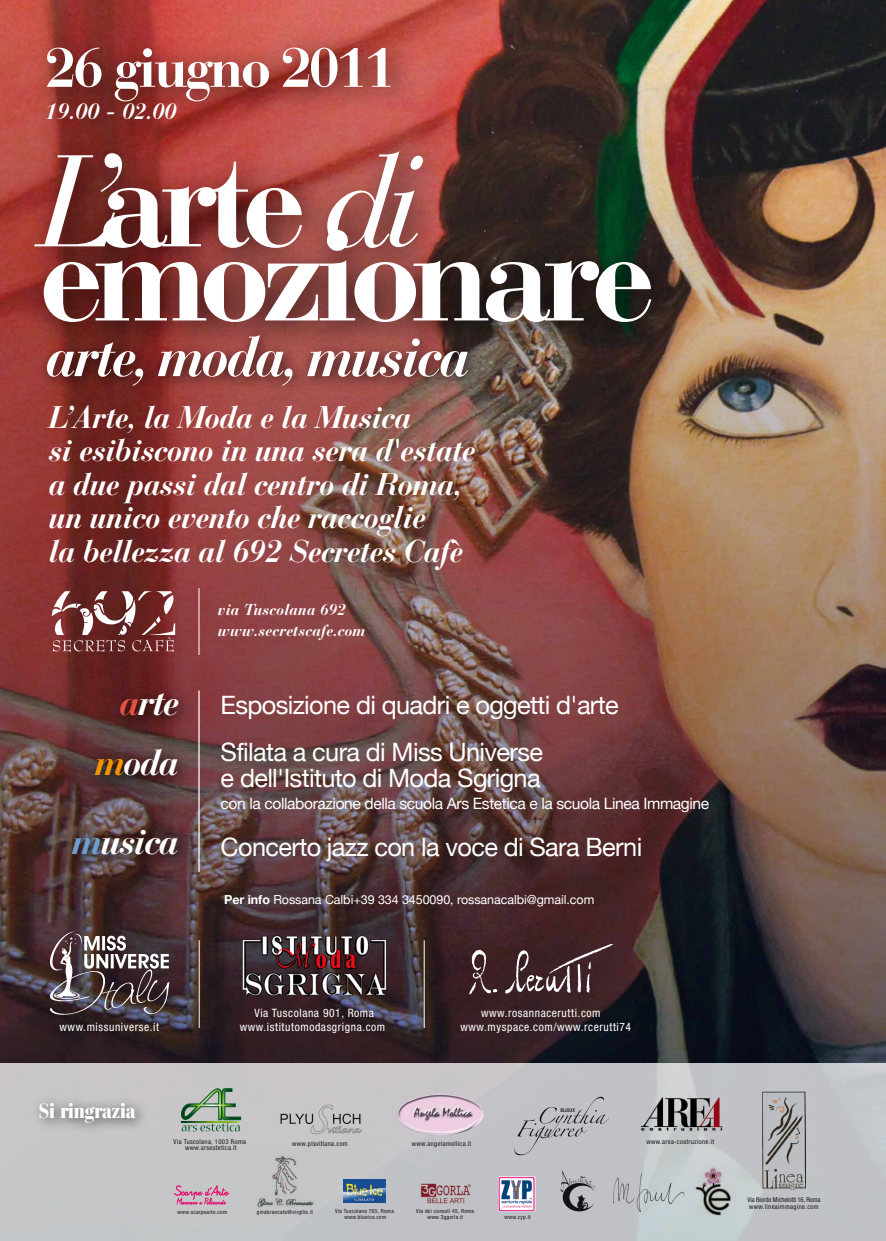
<style>
.page{position:relative;width:886px;height:1241px;background:#fff}
.page>*{position:absolute;margin:0;border:0;box-sizing:border-box;transform-origin:0 0}
.t1{font:700 129.25px "Bauer Bodoni";letter-spacing:-.075em;color:#fff}
.t2{font:129.25px "Bauer Bodoni Italic Os F";color:#fff}
.t3{font:56.06px "Bauer Bodoni Bold Italic Os F";letter-spacing:-.05em;color:#fff}
.t4{font:700 55.06px "Bauer Bodoni";letter-spacing:-.05em;color:#fff}
.t5{font:36.06px/59.8px "Bauer Bodoni Bold Italic Os F";letter-spacing:-.05em;color:#fff;text-align:right}
.t6{font:italic 700 31.12px/33.4px "Bauer Bodoni";letter-spacing:-.025em;color:#fff}
.t7{font:25.31px/46.6px "Helvetica Neue";letter-spacing:-.025em;color:#fff}
.t8{font:italic 700 22.19px "Bauer Bodoni";letter-spacing:-.01em;color:#fff}
.t9{font:900 condensed 20.75px "Bauer Bodoni";color:#fff}
.t10{font:italic 700 15.69px/20.5px "Bauer Bodoni";color:#fff}
.t11{font:15.62px "Helvetica Neue";letter-spacing:-.025em;color:#fff}
.t12{font:12.5px "Helvetica Neue";letter-spacing:-.005em;color:#fff}
.t13{font:condensed 11.56px/14.2px "Helvetica Neue";letter-spacing:.05em;color:#fff}
.t14{font:condensed 6.69px/6.7px "Helvetica Neue";letter-spacing:.05em;color:#1a171c;text-align:center}
.t15{font:condensed 6.69px/6.7px "Helvetica Neue";letter-spacing:-.015em;color:#1a171c}
.t16{font:condensed 5.75px "Helvetica Neue";letter-spacing:.05em;color:#1a171c}
.t17{font:condensed 5.69px/6.4px "Helvetica Neue";letter-spacing:.05em;color:#1a171c;text-align:center}
.t18{font:500 condensed 5.19px "Helvetica Neue";color:#1a171c}
.s1{font-family:"Bauer Bodoni";font-weight:700}
.s2{color:#e85245}
.s3{color:#f39400}
.s4{color:#6f9ed0}
.s5{font-weight:700}
</style>
<div class="page">
<img style="left:0;top:0;width:886px;height:1063px">
<div style="left:0;top:1063px;width:886px;height:177px;background:#c3c5c7"></div>
<img style="left:17px;top:11px;width:414px;height:93px">
<svg style="left:469px;top:943px;width:144px;height:51px;background:#563d41"></svg>
<img style="left:3px;top:104px;width:692px;height:295px">
<img style="left:32px;top:314px;width:468px;height:97px">
<img style="left:261px;top:935px;width:122px;height:51px">
<hr style="left:199px;top:940px;width:1px;height:87px;background:#fff">
<hr style="left:424px;top:940px;width:1px;height:87px;background:#fff">
<img style="left:50px;top:931px;width:119px;height:83px">
<img style="left:280px;top:1104px;width:82px;height:31px">
<img style="left:397px;top:1093px;width:87px;height:42px">
<img style="left:640px;top:1095px;width:83px;height:36px">
<img style="left:763px;top:1091px;width:42px;height:98px">
<svg style="left:514px;top:1096px;width:95px;height:58px"></svg>
<svg style="left:181px;top:1088px;width:60px;height:43px"></svg>
<svg style="left:181px;top:1121px;width:60px;height:1px"></svg>
<img style="left:560px;top:1170px;width:29px;height:42px">
<img style="left:589px;top:1166px;width:102px;height:52px">
<img style="left:691px;top:1163px;width:44px;height:55px">
<img style="left:498px;top:1176px;width:37px;height:35px">
<img style="left:344px;top:1179px;width:42px;height:23px">
<svg style="left:174px;top:1185px;width:55px;height:19px"></svg>
<img style="left:257px;top:1156px;width:57px;height:51px">
<img style="left:420px;top:1183px;width:51px;height:20px">
<svg style="left:52px;top:591px;width:123px;height:60px;background:#8a5352"></svg>
<hr style="left:199px;top:588px;width:1px;height:67px;background:#fff">
<hr style="left:198px;top:690px;width:2px;height:181px;background:#fff">
<img style="left:105px;top:669px;width:95px;height:78px">
<img style="left:80px;top:729px;width:119px;height:78px">
<img style="left:57px;top:808px;width:143px;height:78px">
<h3 class="t4" style="left:45px;top:35px;width:352px">26 giugno 2011</h3>
<p class="t8" style="left:45px;top:98px;width:133px">19.00 - 02.00</p>
<h1 class="t2" style="left:39px;top:124px;width:384px">L’<span class="s1">arte</span> di</h1>
<h1 class="t1" style="left:39px;top:198px;width:618px">emozionare</h1>
<h2 class="t3" style="left:46px;top:322px;width:426px">arte, moda, musica</h2>
<p class="t6" style="left:49px;top:400px;width:428px">L’Arte, la Moda e la Musica<br>si esibiscono in una sera d'estate a due passi dal centro di Roma, un unico evento che raccoglie<br>la bellezza al 692 Secretes Cafè</p>
<p class="t5" style="left:95px;top:673px;width:86px"><span class="s2">a</span>rte <span class="s3">m</span>oda</p>
<p class="t5" style="left:72px;top:812px;width:109px"><span class="s4">m</span>usica</p>
<p class="t10" style="left:218px;top:599px;width:149px">via Tuscolana 692 www.secretscafe.com</p>
<p class="t7" style="left:221px;top:681px;width:400px">Esposizione di quadri e oggetti d'arte<br>Sfilata a cura di Miss Universe</p>
<p class="t7" style="left:221px;top:754px;width:321px">e dell'Istituto di Moda Sgrigna</p>
<p class="t11" style="left:221px;top:794px;width:490px">con la collaborazione della scuola Ars Estetica e la scuola Linea Immagine</p>
<p class="t7" style="left:221px;top:822px;width:423px">Concerto jazz con la voce di Sara Berni</p>
<p class="t12" style="left:224px;top:891px;width:372px"><span class="s5">Per info</span> Rossana Calbi+39 334 3450090, rossanacalbi@gmail.com</p>
<p class="t13" style="left:254px;top:1005px;width:121px">Via Tuscolana 901, Roma</p>
<p class="t13" style="left:60px;top:1019px;width:101px">www.missuniverse.it</p>
<p class="t13" style="left:240px;top:1019px;width:147px">www.istitutomodasgrigna.com</p>
<p class="t13" style="left:460px;top:1005px;width:172px;text-indent:21px">www.rosannacerutti.com www.myspace.com/www.rcerutti74</p>
<p class="t9" style="left:39px;top:1097px;width:98px">Si ringrazia</p>
<p class="t14" style="left:174px;top:1137px;width:74px">Via Tuscolana, 1003 Roma www.arsestetica.it</p>
<p class="t14" style="left:292px;top:1140px;width:57px">www.plsvitlana.com</p>
<p class="t14" style="left:412px;top:1140px;width:61px">www.angelamollica.it</p>
<p class="t17" style="left:177px;top:1208px;width:51px">www.scarpearte.com</p>
<p class="t17" style="left:257px;top:1208px;width:58px">ginabrancato@virgilio.it</p>
<p class="t17" style="left:416px;top:1206px;width:59px">Via dei consoli 45, Roma www.3ggorla.it</p>
<p class="t17" style="left:335px;top:1207px;width:60px">Via Tuscolana 765, Roma www.blueice.com</p>
<p class="t18" style="left:560px;top:1106px;width:16px">BIJOUX</p>
<p class="t16" style="left:504px;top:1213px;width:28px">www.zyp.it</p>
<p class="t14" style="left:646px;top:1137px;width:69px">www.area-costruzione.it</p>
<p class="t15" style="left:747px;top:1196px;width:74px">Via Biordo Michelotti 16, Roma www.lineaimmagine.com</p>
</div>
